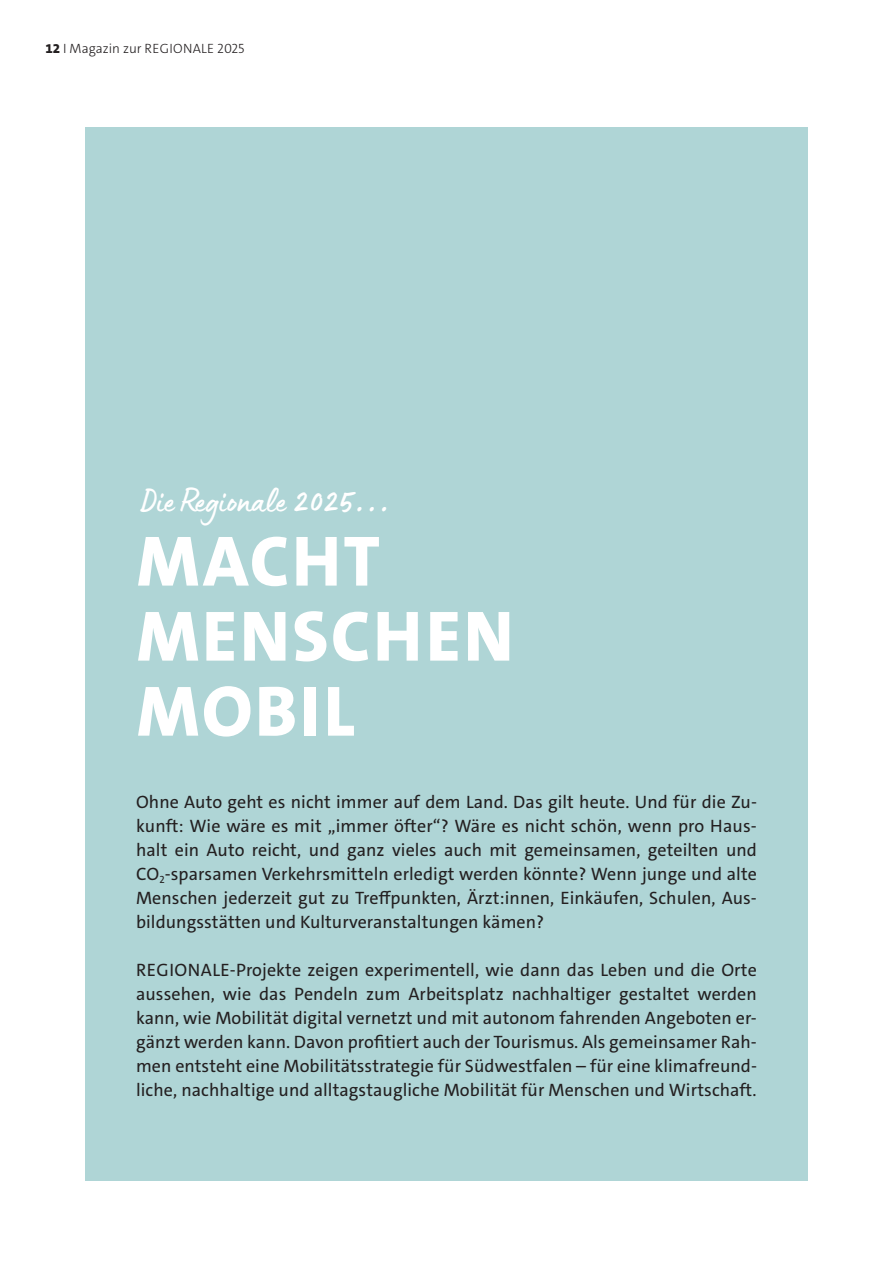
<style>
.page{position:relative;width:893px;height:1263px;background:#fff}
.page>*{position:absolute;margin:0;border:0;box-sizing:border-box;transform-origin:0 0}
.t1{font:800 72px/75px "The Sans B W8";letter-spacing:.035em;color:#fff}
.t2{font:36px "Lumios Marker";color:#fff}
.t3{font:18px/24px "The Sans";letter-spacing:.005em;color:#231f20;text-align:justify}
.t4{font:300 13.5px "The Sans";color:#231f20}
.s1{font-family:"The Sans B W8";font-weight:800}
.s2{font-size:42px}
</style>
<div class="page">
<div style="left:85px;top:128px;width:723px;height:1053px;background:#afd5d6"></div>
<p class="t4" style="left:45px;top:39px;width:201px"><span class="s1">12</span> I Magazin zur REGIONALE 2025</p>
<h2 class="t2" style="left:141px;top:478px;width:251px">Die Regionale <span class="s2">2025...</span></h2>
<h1 class="t1" style="left:137px;top:524px;width:378px">MACHT<br>MENSCHEN<br>MOBIL</h1>
<p class="t3" style="left:136px;top:790px;width:622px">Ohne Auto geht es nicht immer auf dem Land. Das gilt heute. Und für die Zu&shy;kunft: Wie wäre es mit „immer öfter“? Wäre es nicht schön, wenn pro Haus&shy;halt ein Auto reicht, und ganz vieles auch mit gemeinsamen, geteilten und CO<sub>2</sub>-sparsamen Verkehrsmitteln erledigt werden könnte? Wenn junge und alte Menschen jederzeit gut zu Treffpunkten, Ärzt:innen, Einkäufen, Schulen, Aus&shy;bildungsstätten und Kulturveranstaltungen kämen?</p>
<p class="t3" style="left:136px;top:958px;width:622px">REGIONALE-Projekte zeigen experimentell, wie dann das Leben und die Orte aussehen, wie das Pendeln zum Arbeitsplatz nachhaltiger gestaltet werden kann, wie Mobilität digital vernetzt und mit autonom fahrenden Angeboten er&shy;gänzt werden kann. Davon profitiert auch der Tourismus. Als gemeinsamer Rah&shy;men entsteht eine Mobilitätsstrategie für Südwestfalen – für eine klimafreund&shy;liche, nachhaltige und alltagstaugliche Mobilität für Menschen und Wirtschaft.</p>
</div>
